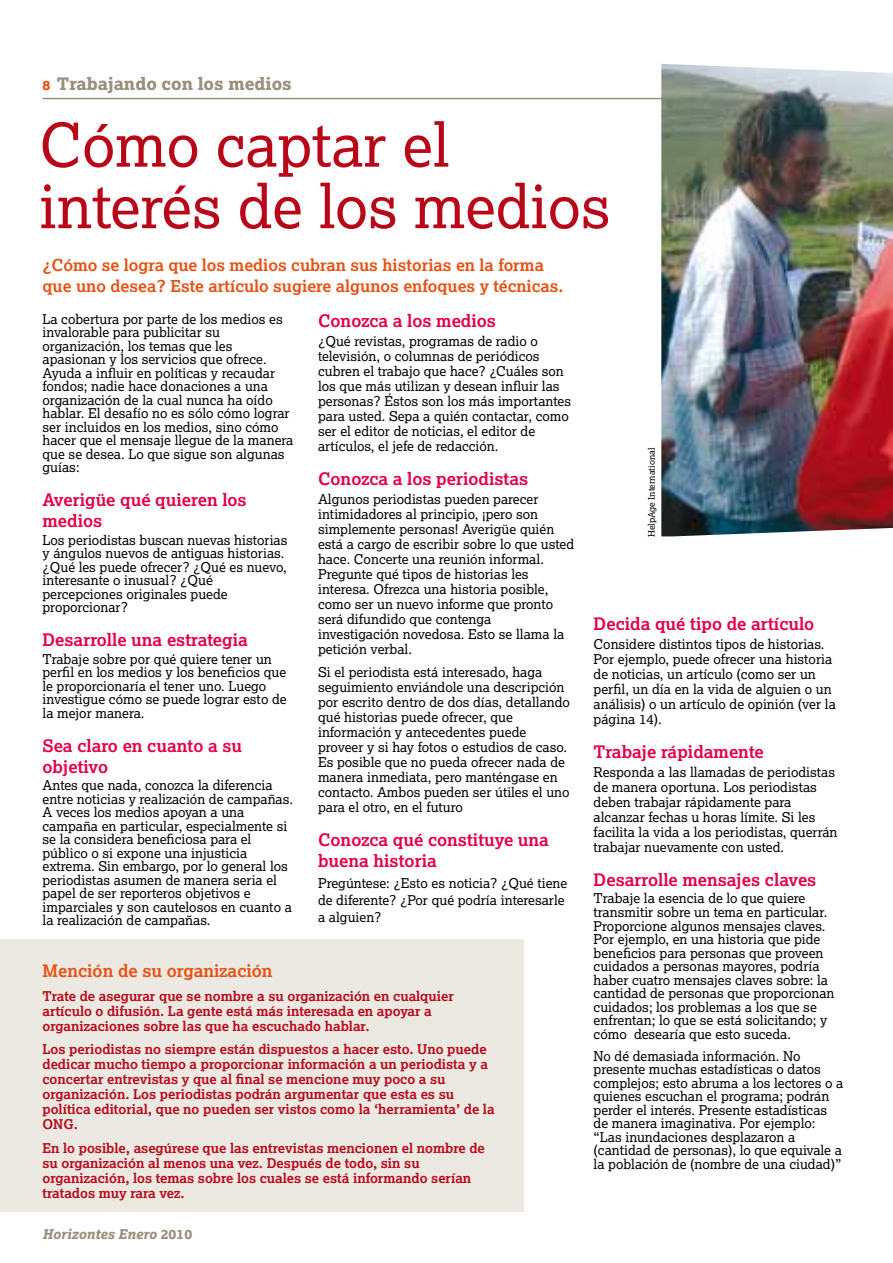
<style>
.page{position:relative;width:893px;height:1263px;background:#fff}
.page>*{position:absolute;margin:0;border:0;box-sizing:border-box;transform-origin:0 0}
.t1{font:60px/61.5px "Lexia";color:#b80718}
.t2{font:700 17.25px/21px "Lexia";color:#e30045}
.t3{font:17.25px "Lexia X Bold";color:#9b907c}
.t4{font:700 17.25px "Lexia";color:#e85113}
.t5{font:700 16.5px/21px "Lexia";color:#e85113}
.t6{font:13.5px/13.5px "Lexia";color:#000}
.t7{font:700 13.5px/15px "Lexia";color:#b80718}
.t8{font:italic 13.5px "Lexia X Bold";color:#9b907c}
.t9{font:9px "Lexia";color:#000}
.s1{font-size:13.5px;color:#e85113}
.s2{font-style:normal}
</style>
<div class="page">
<hr style="left:43px;top:98px;width:850px;height:1px;background:#9b907c">
<div style="left:0;top:940px;width:523px;height:272px;background:#ece9e3"></div>
<img style="left:661px;top:64px;width:232px;height:472px">
<p class="t3" style="left:43px;top:72px;width:251px"><span class="s1">8</span> Trabajando con los medios</p>
<h1 class="t1" style="left:39px;top:113px;width:573px">Cómo captar el interés de los medios</h1>
<p class="t5" style="left:43px;top:254px;width:522px">¿Cómo se logra que los medios cubran sus historias en la forma que uno desea? Este artículo sugiere algunos enfoques y técnicas.</p>
<p class="t6" style="left:43px;top:312px;width:252px">La cobertura por parte de los medios es invalorable para publicitar su organización, los temas que les apasionan y los servicios que ofrece.<br>Ayuda a influir en políticas y recaudar fondos; nadie hace donaciones a una organización de la cual nunca ha oído hablar. El desafío no es sólo cómo lograr ser incluidos en los medios, sino cómo hacer que el mensaje llegue de la manera que se desea. Lo que sigue son algunas guías:</p>
<p class="t2" style="left:43px;top:489px;width:206px">Averigüe qué quieren los medios</p>
<p class="t6" style="left:43px;top:533px;width:246px">Los periodistas buscan nuevas historias y ángulos nuevos de antiguas historias. ¿Qué les puede ofrecer? ¿Qué es nuevo, interesante o inusual? ¿Qué percepciones originales puede proporcionar?</p>
<p class="t2" style="left:43px;top:629px;width:207px">Desarrolle una estrategia</p>
<p class="t6" style="left:43px;top:652px;width:246px">Trabaje sobre por qué quiere tener un perfil en los medios y los beneficios que le proporcionaría el tener uno. Luego investigue cómo se puede lograr esto de la mejor manera.</p>
<p class="t2" style="left:43px;top:734px;width:201px">Sea claro en cuanto a su objetivo</p>
<p class="t6" style="left:43px;top:778px;width:252px">Antes que nada, conozca la diferencia entre noticias y realización de campañas.<br>A veces los medios apoyan a una campaña en particular, especialmente si se la considera beneficiosa para el público o si expone una injusticia extrema. Sin embargo, por lo general los periodistas asumen de manera seria el papel de ser reporteros objetivos e imparciales y son cautelosos en cuanto a la realización de campañas.</p>
<p class="t2" style="left:318px;top:309px;width:179px">Conozca a los medios</p>
<p class="t6" style="left:318px;top:333px;width:254px;line-height:15px">¿Qué revistas, programas de radio o televisión, o columnas de periódicos cubren el trabajo que hace? ¿Cuáles son los que más utilizan y desean influir las personas? Éstos son los más importantes para usted. Sepa a quién contactar, como ser el editor de noticias, el editor de artículos, el jefe de redacción.</p>
<p class="t2" style="left:318px;top:467px;width:212px">Conozca a los periodistas</p>
<p class="t6" style="left:318px;top:491px;width:258px;line-height:15px">Algunos periodistas pueden parecer intimidadores al principio, ¡pero son simplemente personas! Averigüe quién está a cargo de escribir sobre lo que usted hace. Concerte una reunión informal.<br>Pregunte qué tipos de historias les interesa. Ofrezca una historia posible, como ser un nuevo informe que pronto será difundido que contenga investigación novedosa. Esto se llama la petición verbal.</p>
<p class="t6" style="left:318px;top:665px;width:253px;line-height:15px">Si el periodista está interesado, haga seguimiento enviándole una descripción por escrito dentro de dos días, detallando qué historias puede ofrecer, que información y antecedentes puede proveer y si hay fotos o estudios de caso.<br>Es posible que no pueda ofrecer nada de manera inmediata, pero manténgase en contacto. Ambos pueden ser útiles el uno para el otro, en el futuro</p>
<p class="t2" style="left:318px;top:829px;width:232px">Conozca qué constituye una buena historia</p>
<p class="t6" style="left:318px;top:875px;width:251px;line-height:16.8px">Pregúntese: ¿Esto es noticia? ¿Qué tiene de diferente? ¿Por qué podría interesarle a alguien?</p>
<p class="t4" style="left:43px;top:960px;width:232px">Mención de su organización</p>
<p class="t7" style="left:43px;top:988px;width:413px">Trate de asegurar que se nombre a su organización en cualquier artículo o difusión. La gente está más interesada en apoyar a organizaciones sobre las que ha escuchado hablar.</p>
<p class="t7" style="left:43px;top:1041px;width:454px">Los periodistas no siempre están dispuestos a hacer esto. Uno puede dedicar mucho tiempo a proporcionar información a un periodista y a concertar entrevistas y que al final se mencione muy poco a su organización. Los periodistas podrán argumentar que esta es su política editorial, que no pueden ser vistos como la ‘herramienta’ de la ONG.</p>
<p class="t7" style="left:43px;top:1140px;width:444px">En lo posible, asegúrese que las entrevistas mencionen el nombre de su organización al menos una vez. Después de todo, sin su organización, los temas sobre los cuales se está informando serían tratados muy rara vez.</p>
<p class="t8" style="left:43px;top:1225px;width:151px">Horizontes Enero <span class="s2">2010</span></p>
<p class="t9" style="left:646px;top:537px;width:91px;rotate:-90deg">HelpAge International</p>
<p class="t2" style="left:594px;top:612px;width:222px">Decida qué tipo de artículo</p>
<p class="t6" style="left:594px;top:636px;width:244px;line-height:15px">Considere distintos tipos de historias.<br>Por ejemplo, puede ofrecer una historia de noticias, un artículo (como ser un perfil, un día en la vida de alguien o un análisis) o un artículo de opinión (ver la página 14).</p>
<p class="t2" style="left:594px;top:740px;width:172px">Trabaje rápidamente</p>
<p class="t6" style="left:594px;top:764px;width:245px;line-height:15px">Responda a las llamadas de periodistas de manera oportuna. Los periodistas deben trabajar rápidamente para alcanzar fechas u horas límite. Si les facilita la vida a los periodistas, querrán trabajar nuevamente con usted.</p>
<p class="t2" style="left:594px;top:868px;width:224px">Desarrolle mensajes claves</p>
<p class="t6" style="left:594px;top:891px;width:242px">Trabaje la esencia de lo que quiere transmitir sobre un tema en particular.<br>Proporcione algunos mensajes claves.<br>Por ejemplo, en una historia que pide beneficios para personas que proveen cuidados a personas mayores, podría haber cuatro mensajes claves sobre: la cantidad de personas que proporcionan cuidados; los problemas a los que se enfrentan; lo que se está solicitando; y cómo desearía que esto suceda.</p>
<p class="t6" style="left:594px;top:1048px;width:251px">No dé demasiada información. No presente muchas estadísticas o datos complejos; esto abruma a los lectores o a quienes escuchan el programa; podrán perder el interés. Presente estadísticas de manera imaginativa. Por ejemplo: “Las inundaciones desplazaron a (cantidad de personas), lo que equivale a la población de (nombre de una ciudad)”</p>
</div>
